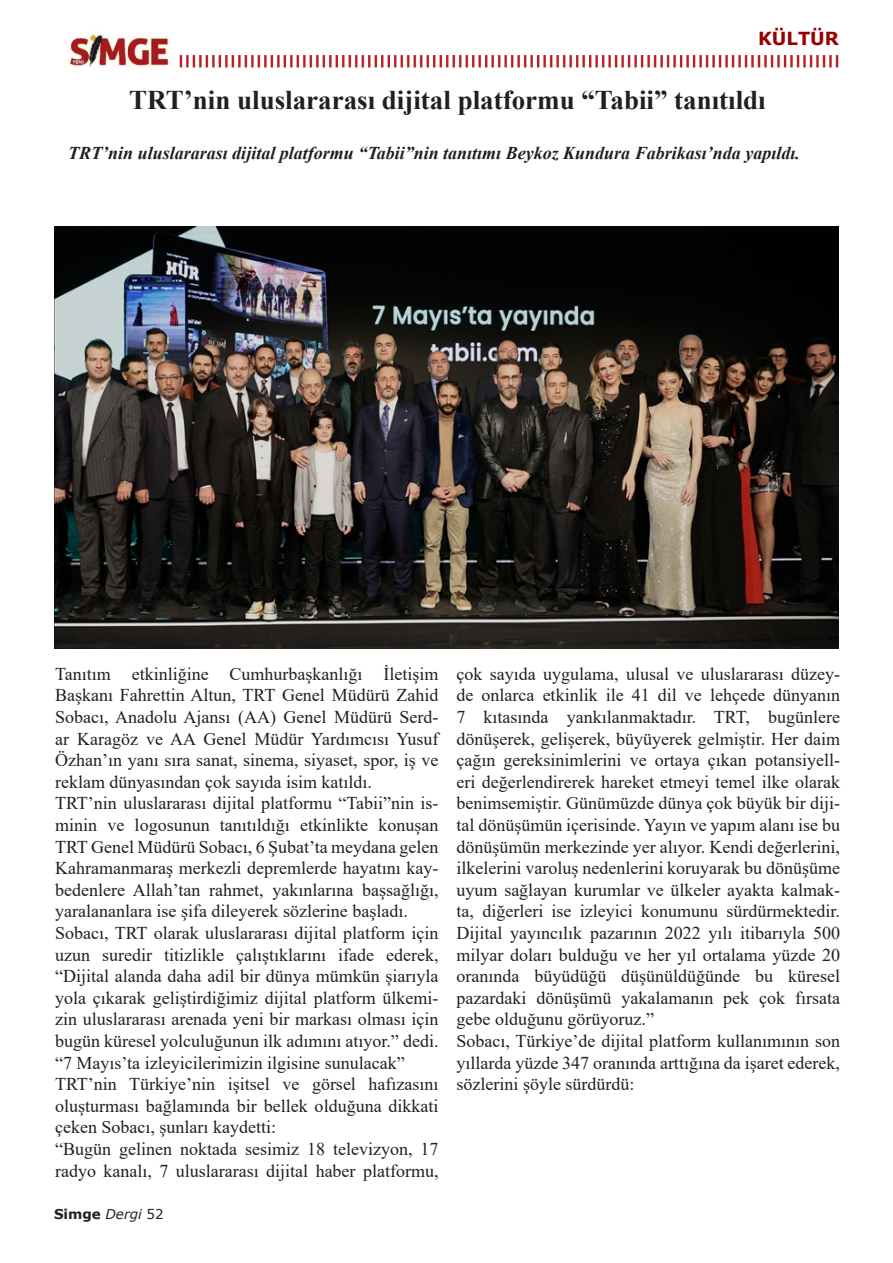
<style>
.page{position:relative;width:893px;height:1263px;background:#fff}
.page>*{position:absolute;margin:0;border:0;box-sizing:border-box;transform-origin:0 0}
.t1{font:700 27px "Times New Roman";color:#231f20}
.t2{font:18px/21.6px "Times New Roman";color:#231f20;text-align:justify}
.t3{font:italic 700 18px "Times New Roman";color:#231f20}
.t4{font:700 18px "Verdana";color:#980000}
.t5{font:700 13.5px "Verdana";color:#231f20}
.s1{font-weight:400;font-style:italic}
.s2{font-weight:400}
</style>
<div class="page">
<img style="left:68px;top:33px;width:771px;height:35px">
<img style="left:55px;top:227px;width:784px;height:421px">
<p class="t4" style="left:758px;top:26px;width:82px">KÜLTÜR</p>
<p class="t1" style="left:129px;top:81px;width:638px">TRT’nin uluslararası dijital platformu “Tabii” tanıtıldı</p>
<p class="t3" style="left:68px;top:140px;width:733px">TRT’nin uluslararası dijital platformu “Tabii”nin tanıtımı Beykoz Kundura Fabrikası’nda yapıldı.</p>
<p class="t2" style="left:55px;top:662px;width:385px">Tanıtım etkinliğine Cumhurbaşkanlığı İletişim Başkanı Fahrettin Altun, TRT Genel Müdürü Zahid Sobacı, Anadolu Ajansı (AA) Genel Müdürü Serd&shy;ar Karagöz ve AA Genel Müdür Yardımcısı Yusuf Özhan’ın yanı sıra sanat, sinema, siyaset, spor, iş ve reklam dünyasından çok sayıda isim katıldı.</p>
<p class="t2" style="left:55px;top:792px;width:385px">TRT’nin uluslararası dijital platformu “Tabii”nin is&shy;minin ve logosunun tanıtıldığı etkinlikte konuşan TRT Genel Müdürü Sobacı, 6 Şubat’ta meydana gelen Kahramanmaraş merkezli depremlerde hayatını kay&shy;bedenlere Allah’tan rahmet, yakınlarına başsağlığı, yaralananlara ise şifa dileyerek sözlerine başladı.</p>
<p class="t2" style="left:55px;top:921px;width:385px">Sobacı, TRT olarak uluslararası dijital platform için uzun suredir titizlikle çalıştıklarını ifade ederek, “Dijital alanda daha adil bir dünya mümkün şiarıyla yola çıkarak geliştirdiğimiz dijital platform ülkemi&shy;zin uluslararası arenada yeni bir markası olması için bugün küresel yolculuğunun ilk adımını atıyor.” dedi.</p>
<p class="t2" style="left:55px;top:1051px;width:351px">“7 Mayıs’ta izleyicilerimizin ilgisine sunulacak”</p>
<p class="t2" style="left:55px;top:1073px;width:385px">TRT’nin Türkiye’nin işitsel ve görsel hafızasını oluşturması bağlamında bir bellek olduğuna dikkati çeken Sobacı, şunları kaydetti:</p>
<p class="t2" style="left:55px;top:1137px;width:385px">“Bugün gelinen noktada sesimiz 18 televizyon, 17 radyo kanalı, 7 uluslararası dijital haber platformu,</p>
<p class="t5" style="left:54px;top:1205px;width:111px">Simge <span class="s1">Dergi</span> <span class="s2">52</span></p>
<p class="t2" style="left:457px;top:662px;width:385px">çok sayıda uygulama, ulusal ve uluslararası düzey&shy;de onlarca etkinlik ile 41 dil ve lehçede dünyanın 7 kıtasında yankılanmaktadır. TRT, bugünlere dönüşerek, gelişerek, büyüyerek gelmiştir. Her daim çağın gereksinimlerini ve ortaya çıkan potansiyell&shy;eri değerlendirerek hareket etmeyi temel ilke olarak benimsemiştir. Günümüzde dünya çok büyük bir diji&shy;tal dönüşümün içerisinde. Yayın ve yapım alanı ise bu dönüşümün merkezinde yer alıyor. Kendi değerlerini, ilkelerini varoluş nedenlerini koruyarak bu dönüşüme uyum sağlayan kurumlar ve ülkeler ayakta kalmak&shy;ta, diğerleri ise izleyici konumunu sürdürmektedir.<br>Dijital yayıncılık pazarının 2022 yılı itibarıyla 500 milyar doları bulduğu ve her yıl ortalama yüzde 20 oranında büyüdüğü düşünüldüğünde bu küresel pazardaki dönüşümü yakalamanın pek çok fırsata gebe olduğunu görüyoruz.”</p>
<p class="t2" style="left:457px;top:1029px;width:385px">Sobacı, Türkiye’de dijital platform kullanımının son yıllarda yüzde 347 oranında arttığına da işaret ederek, sözlerini şöyle sürdürdü:</p>
</div>
